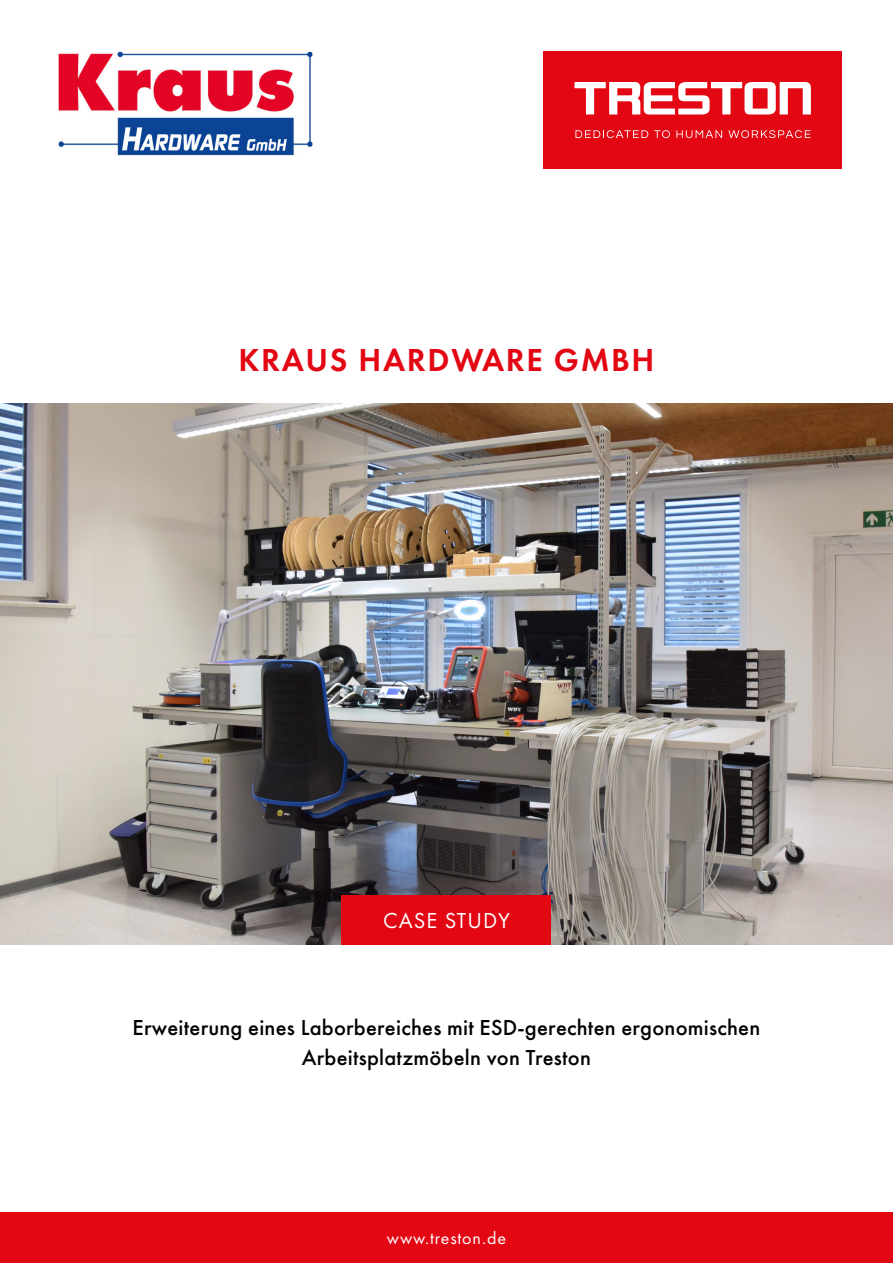
<style>
.page{position:relative;width:893px;height:1263px;background:#fff}
.page>*{position:absolute;margin:0;border:0;box-sizing:border-box;transform-origin:0 0}
.t1{font:33px "Futura Demi";letter-spacing:.05em;color:#e30613}
.t2{font:500 22.5px/30px "Futura";letter-spacing:.01em;color:#000;text-align:center}
.t3{font:22.5px "Futura";letter-spacing:.05em;color:#fff}
.t4{font:18px "Futura";letter-spacing:.05em;color:#fff}
</style>
<div class="page">
<img style="left:0;top:404px;width:893px;height:541px">
<div style="left:543px;top:51px;width:299px;height:118px;background:#e30613"></div>
<svg style="left:574px;top:82px;width:237px;height:32px"></svg>
<svg style="left:575px;top:130px;width:73px;height:8px"></svg>
<svg style="left:654px;top:130px;width:16px;height:8px"></svg>
<svg style="left:676px;top:130px;width:46px;height:8px"></svg>
<svg style="left:728px;top:130px;width:82px;height:8px"></svg>
<div style="left:0;top:1212px;width:893px;height:51px;background:#e30613"></div>
<div style="left:342px;top:896px;width:209px;height:49px;background:#e30613"></div>
<img style="left:58px;top:51px;width:255px;height:105px">
<h1 class="t1" style="left:239px;top:340px;width:417px">KRAUS HARDWARE GMBH</h1>
<p class="t3" style="left:383px;top:907px;width:128px">CASE STUDY</p>
<p class="t2" style="left:133px;top:1013px;width:629px">Erweiterung eines Laborbereiches mit ESD-gerechten ergonomischen<br>Arbeitsplatzmöbeln von Treston</p>
<p class="t4" style="left:387px;top:1227px;width:121px">www.treston.de</p>
</div>
